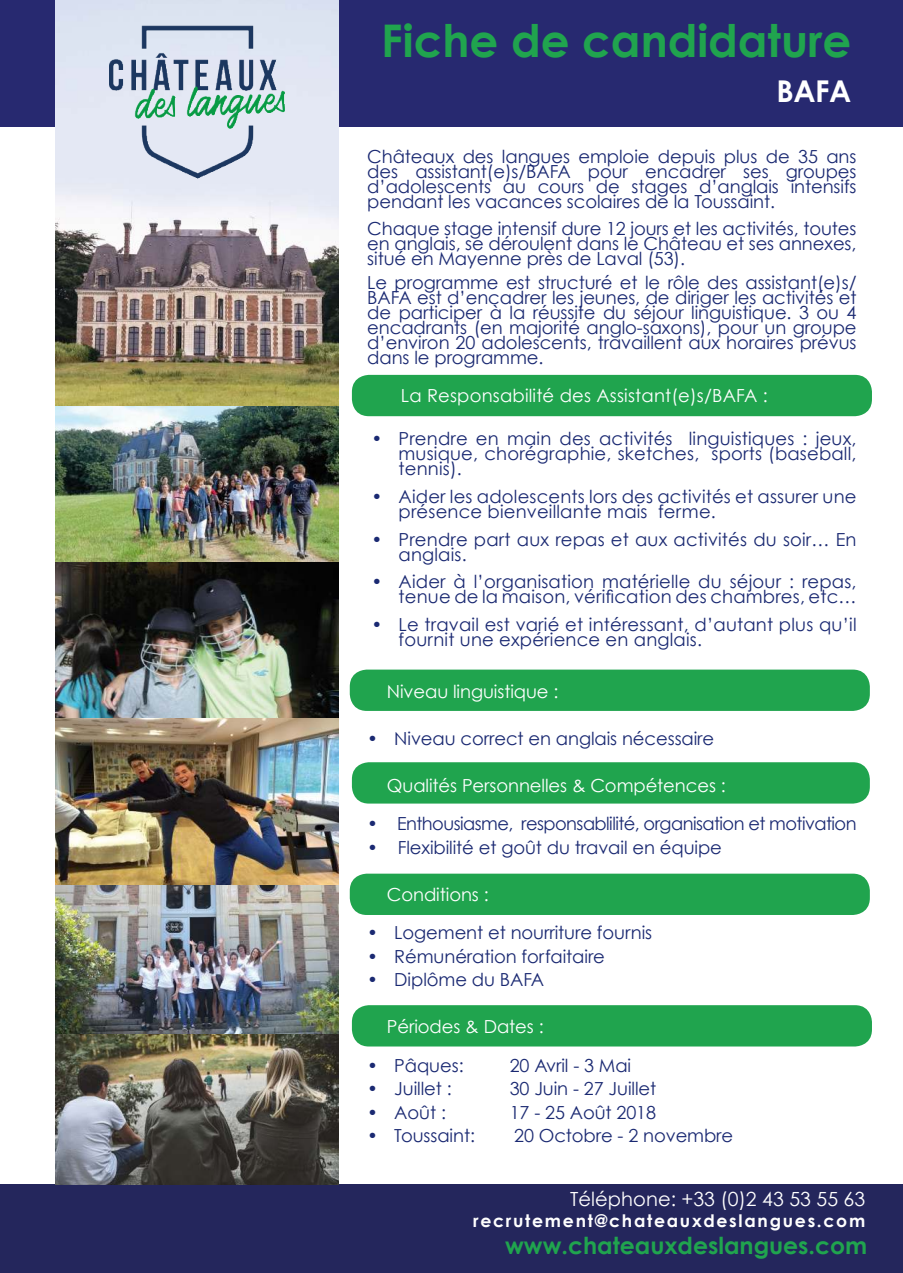
<style>
.page{position:relative;width:903px;height:1273px;background:#fff}
.page>*{position:absolute;margin:0;border:0;box-sizing:border-box;transform-origin:0 0}
.t1{font:700 45px "Century Gothic";color:#20a44e}
.t2{font:700 30px "Century Gothic";color:#fff}
.t3{font:700 23.4px "Century Gothic";color:#20a44e}
.t4{font:19.5px "Century Gothic";color:#fff}
.t5{font:18px/15px "Century Gothic";letter-spacing:-.005em;color:#1a2972;text-align:justify}
.t6{font:18px "Century Gothic";letter-spacing:-.005em;color:#fff}
.t7{font:18px "Century Gothic";letter-spacing:-.03em;color:#1a2972}
.t8{font:700 17.25px "Century Gothic";letter-spacing:.1em;color:#fff}
</style>
<div class="page">
<div style="left:0;top:1184px;width:902px;height:88px;background:#24265c"></div>
<div style="left:352px;top:375px;width:519px;height:41px;background:#20a44e;border-radius:17px"></div>
<div style="left:352px;top:762px;width:517px;height:41px;background:#20a44e;border-radius:17px"></div>
<div style="left:350px;top:669px;width:519px;height:42px;background:#20a44e;border-radius:17px"></div>
<div style="left:352px;top:1005px;width:519px;height:41px;background:#20a44e;border-radius:17px"></div>
<div style="left:350px;top:873px;width:519px;height:42px;background:#20a44e;border-radius:17px"></div>
<div style="left:0;top:0;width:902px;height:127px;background:#272970"></div>
<img style="left:56px;top:0;width:282px;height:718px">
<img style="left:56px;top:718px;width:282px;height:167px">
<img style="left:56px;top:885px;width:282px;height:149px">
<img style="left:56px;top:1034px;width:282px;height:150px">
<img style="left:103px;top:9px;width:188px;height:187px">
<h1 class="t1" style="left:381px;top:13px;width:471px">Fiche de candidature</h1>
<h2 class="t2" style="left:776px;top:72px;width:76px">BAFA</h2>
<p class="t5" style="left:367px;top:148px;width:490px">Châteaux des langues emploie depuis plus de 35 ans des assistant(e)s/BAFA pour encadrer ses groupes d’adolescents au cours de stages d’anglais intensifs pendant les vacances scolaires de la Toussaint.</p>
<p class="t5" style="left:367px;top:221px;width:490px">Chaque stage intensif dure 12 jours et les activités, toutes en anglais, se déroulent dans le Château et ses annexes, situé en Mayenne près de Laval (53).</p>
<p class="t5" style="left:367px;top:274px;width:491px">Le programme est structuré et le rôle des assistant(e)s/ BAFA est d’encadrer les jeunes, de diriger les activités et de participer à la réussite du séjour linguistique. 3 ou 4 encadrants (en majorité anglo-saxons), pour un groupe d’environ 20 adolescents, travaillent aux horaires prévus dans le programme.</p>
<p class="t6" style="left:401px;top:385px;width:368px">La Responsabilité des Assistant(e)s/BAFA :</p>
<p class="t5" style="left:398px;top:431px;width:459px;text-indent:-27px">• Prendre en main des activités linguistiques : jeux, musique, chorégraphie, sketches, sports (baseball, tennis).</p>
<p class="t5" style="left:398px;top:488px;width:459px;text-indent:-27px">• Aider les adolescents lors des activités et assurer une présence bienveillante mais ferme.</p>
<p class="t5" style="left:398px;top:531px;width:459px;text-indent:-27px">• Prendre part aux repas et aux activités du soir… En anglais.</p>
<p class="t5" style="left:371px;top:574px;width:486px;text-align:right">• Aider à l’organisation matérielle du séjour : repas, tenue de la maison, vérification des chambres, etc…</p>
<p class="t5" style="left:398px;top:617px;width:459px;text-indent:-27px">• Le travail est varié et intéressant, d’autant plus qu’il fournit une expérience en anglais.</p>
<p class="t6" style="left:387px;top:680px;width:173px">Niveau linguistique :</p>
<p class="t5" style="left:367px;top:730px;width:348px">• Niveau correct en anglais nécessaire</p>
<p class="t6" style="left:387px;top:774px;width:340px">Qualités Personnelles &amp; Compétences :</p>
<p class="t7" style="left:367px;top:812px;width:491px">• Enthousiasme, responsablilité, organisation et motivation</p>
<p class="t5" style="left:367px;top:839px;width:356px">• Flexibilité et goût du travail en équipe</p>
<p class="t6" style="left:387px;top:883px;width:103px">Conditions :</p>
<p class="t5" style="left:367px;top:925px;width:286px">• Logement et nourriture fournis</p>
<p class="t5" style="left:367px;top:948px;width:239px">• Rémunération forfaitaire</p>
<p class="t5" style="left:367px;top:972px;width:178px">• Diplôme du BAFA</p>
<p class="t6" style="left:387px;top:1015px;width:158px">Périodes &amp; Dates :</p>
<p class="t5" style="left:367px;top:1057px;width:98px">• Pâques:</p>
<p class="t5" style="left:509px;top:1057px;width:123px">20 Avril - 3 Mai</p>
<p class="t5" style="left:367px;top:1081px;width:86px">• Juillet :</p>
<p class="t5" style="left:509px;top:1081px;width:148px">30 Juin - 27 Juillet</p>
<p class="t5" style="left:367px;top:1104px;width:80px">• Août :</p>
<p class="t5" style="left:509px;top:1104px;width:148px">17 - 25 Août 2018</p>
<p class="t5" style="left:367px;top:1128px;width:109px">• Toussaint:</p>
<p class="t5" style="left:514px;top:1128px;width:221px">20 Octobre - 2 novembre</p>
<p class="t4" style="left:570px;top:1187px;width:296px">Téléphone: +33 (0)2 43 53 55 63</p>
<p class="t8" style="left:473px;top:1209px;width:393px">recrutement@chateauxdeslangues.com</p>
<p class="t3" style="left:505px;top:1231px;width:363px">www.chateauxdeslangues.com</p>
</div>
